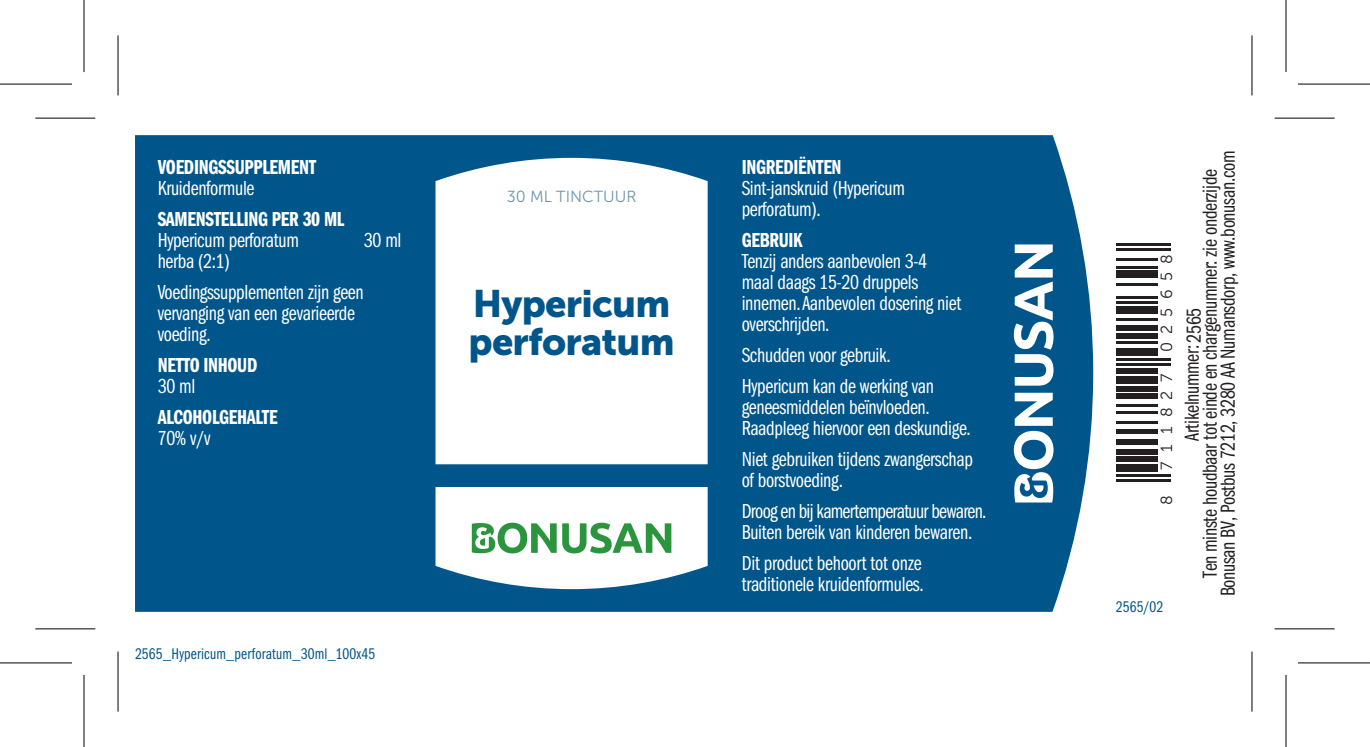
<style>
.page{position:relative;width:1370px;height:747px;background:#fff}
.page>*{position:absolute;margin:0;border:0;box-sizing:border-box;transform-origin:0 0}
.t1{font:38px/38px "Museo Sans 900";letter-spacing:-.02em;color:#00568a}
.t2{font:20.8px/20.8px "Franklin Gothic Book Cmpr";letter-spacing:-.015em;color:#fff}
.t3{font:20.8px/18px "Franklin Gothic Book Cmpr";letter-spacing:-.015em;color:#231f20;text-align:center}
.t4{font:20.8px "Franklin Gothic Demi Cmpr";letter-spacing:-.015em;color:#fff}
.t5{font:16px "Franklin Gothic Book Cmpr";letter-spacing:.01em;color:#00568a}
.t6{font:16px "Museo Sans 300";letter-spacing:.52em;color:#231f20}
.t7{font:16px "Museo Sans 300";color:#6e94ab}
.s1{color:#fff}
</style>
<div class="page">
<div style="left:135px;top:135px;width:958px;height:476px;background:#00568a"></div>
<svg style="left:1014px;top:244px;width:39px;height:141px"></svg>
<svg style="left:1014px;top:392px;width:39px;height:110px"></svg>
<svg style="left:435px;top:158px;width:273px;height:306px"></svg>
<svg style="left:435px;top:487px;width:273px;height:102px"></svg>
<hr style="left:1116px;top:479px;width:54px;height:2px;background:#231f20">
<hr style="left:1116px;top:474px;width:54px;height:2px;background:#231f20">
<div style="left:1116px;top:464px;width:42px;height:7px;background:#231f20"></div>
<div style="left:1116px;top:456px;width:42px;height:5px;background:#231f20"></div>
<div style="left:1116px;top:449px;width:42px;height:5px;background:#231f20"></div>
<div style="left:1116px;top:439px;width:42px;height:5px;background:#231f20"></div>
<hr style="left:1116px;top:429px;width:42px;height:4px;background:#231f20">
<hr style="left:1116px;top:421px;width:42px;height:2px;background:#231f20">
<hr style="left:1116px;top:411px;width:42px;height:2px;background:#231f20">
<hr style="left:1116px;top:403px;width:42px;height:3px;background:#231f20">
<div style="left:1116px;top:393px;width:42px;height:6px;background:#231f20"></div>
<div style="left:1116px;top:386px;width:42px;height:5px;background:#231f20"></div>
<div style="left:1116px;top:376px;width:42px;height:8px;background:#231f20"></div>
<div style="left:1116px;top:368px;width:42px;height:6px;background:#231f20"></div>
<hr style="left:1116px;top:363px;width:54px;height:3px;background:#231f20">
<hr style="left:1116px;top:358px;width:54px;height:3px;background:#231f20">
<div style="left:1116px;top:348px;width:42px;height:8px;background:#231f20"></div>
<hr style="left:1116px;top:341px;width:42px;height:2px;background:#231f20">
<div style="left:1116px;top:333px;width:42px;height:5px;background:#231f20"></div>
<div style="left:1116px;top:325px;width:42px;height:6px;background:#231f20"></div>
<hr style="left:1116px;top:318px;width:42px;height:3px;background:#231f20">
<div style="left:1116px;top:306px;width:42px;height:7px;background:#231f20"></div>
<hr style="left:1116px;top:301px;width:42px;height:2px;background:#231f20">
<hr style="left:1116px;top:296px;width:42px;height:2px;background:#231f20">
<hr style="left:1116px;top:283px;width:42px;height:3px;background:#231f20">
<div style="left:1116px;top:270px;width:42px;height:8px;background:#231f20"></div>
<hr style="left:1116px;top:266px;width:42px;height:2px;background:#231f20">
<hr style="left:1116px;top:258px;width:42px;height:2px;background:#231f20">
<hr style="left:1116px;top:248px;width:54px;height:2px;background:#231f20">
<hr style="left:1116px;top:243px;width:54px;height:2px;background:#231f20">
<svg style="left:35px;top:629px;width:60px;height:1px"></svg>
<svg style="left:1275px;top:629px;width:60px;height:1px"></svg>
<hr style="left:35px;top:117px;width:60px;height:2px;background:#000">
<hr style="left:1275px;top:117px;width:60px;height:2px;background:#000">
<hr style="left:35px;top:628px;width:60px;height:1px;background:#000">
<hr style="left:1275px;top:628px;width:60px;height:1px;background:#000">
<hr style="left:117px;top:35px;width:2px;height:60px;background:#000">
<hr style="left:117px;top:651px;width:2px;height:60px;background:#000">
<hr style="left:1251px;top:35px;width:2px;height:60px;background:#000">
<hr style="left:1251px;top:651px;width:2px;height:60px;background:#000">
<svg style="left:0;top:663px;width:72px;height:1px"></svg>
<svg style="left:1298px;top:663px;width:72px;height:1px"></svg>
<hr style="left:0;top:83px;width:72px;height:2px;background:#000">
<hr style="left:1298px;top:83px;width:72px;height:2px;background:#000">
<hr style="left:0;top:662px;width:72px;height:1px;background:#000">
<hr style="left:1298px;top:662px;width:72px;height:1px;background:#000">
<hr style="left:83px;top:0;width:2px;height:72px;background:#000">
<hr style="left:83px;top:674px;width:2px;height:72px;background:#000">
<hr style="left:1285px;top:0;width:2px;height:72px;background:#000">
<hr style="left:1285px;top:674px;width:2px;height:72px;background:#000">
<p class="t4" style="left:158px;top:155px;width:160px">VOEDINGSSUPPLEMENT</p>
<p class="t2" style="left:158px;top:178px;width:98px">Kruidenformule</p>
<p class="t4" style="left:158px;top:207px;width:188px">SAMENSTELLING PER 30 ML</p>
<p class="t2" style="left:158px;top:230px;width:143px">Hypericum perforatum</p>
<p class="t2" style="left:364px;top:230px;width:39px">30 ml</p>
<p class="t2" style="left:158px;top:246px;width:208px;line-height:30.8px">herba (2:1)<br>Voedingssupplementen zijn geen</p>
<p class="t2" style="left:158px;top:303px;width:199px">vervanging van een gevarieerde voeding.</p>
<p class="t4" style="left:158px;top:353px;width:101px">NETTO INHOUD</p>
<p class="t2" style="left:158px;top:376px;width:39px">30 ml</p>
<p class="t4" style="left:158px;top:405px;width:122px">ALCOHOLGEHALTE</p>
<p class="t2" style="left:158px;top:428px;width:55px">70% v/v</p>
<p class="t5" style="left:135px;top:644px;width:242px">2565_Hypericum_perforatum_30ml_100x45</p>
<p class="t7" style="left:507px;top:188px;width:131px">30 ML TINCTUUR</p>
<h1 class="t1" style="left:469px;top:284px;width:208px">Hypericum perforatum</h1>
<p class="t4" style="left:742px;top:155px;width:101px">INGREDIËNTEN</p>
<p class="t2" style="left:742px;top:178px;width:165px">Sint-janskruid (Hypericum perforatum).</p>
<p class="t4" style="left:742px;top:228px;width:63px">GEBRUIK</p>
<p class="t2" style="left:742px;top:251px;width:221px">Tenzij anders aanbevolen 3-4 maal daags 15-20 druppels innemen. Aanbevolen dosering niet overschrijden.</p>
<p class="t2" style="left:742px;top:340px;width:194px;line-height:30.8px">Schudden voor gebruik.<br>Hypericum kan de werking van</p>
<p class="t2" style="left:742px;top:396px;width:231px">geneesmiddelen beïnvloeden.<br>Raadpleeg hiervoor een deskundige.</p>
<p class="t2" style="left:742px;top:448px;width:233px">Niet gebruiken tijdens zwangerschap of borstvoeding.</p>
<p class="t2" style="left:742px;top:500px;width:246px">Droog en bij kamertemperatuur bewaren.<br>Buiten bereik van kinderen bewaren.</p>
<p class="t2" style="left:742px;top:552px;width:183px">Dit product behoort tot onze traditionele kruidenformules.</p>
<p class="t6" style="left:1158px;top:352px;width:99px;rotate:-90deg">025658</p>
<p class="t6" style="left:1158px;top:469px;width:98px;rotate:-90deg">711827</p>
<p class="t6" style="left:1158px;top:504px;width:11px;rotate:-90deg">8</p>
<p class="t5" style="left:1116px;top:597px;width:49px">2565/02</p>
<p class="t3" style="left:1183px;top:596px;width:447px;rotate:-90deg">Artikelnummer: <span class="s1">0000<br></span>Ten minste houdbaar tot einde en chargenummer: zie onderzijde<br>Bonusan BV, Postbus 7212, 3280 AA Numansdorp, www.bonusan.com</p>
<p class="t3" style="left:1185px;top:342px;width:36px;rotate:-90deg">2565</p>
</div>
